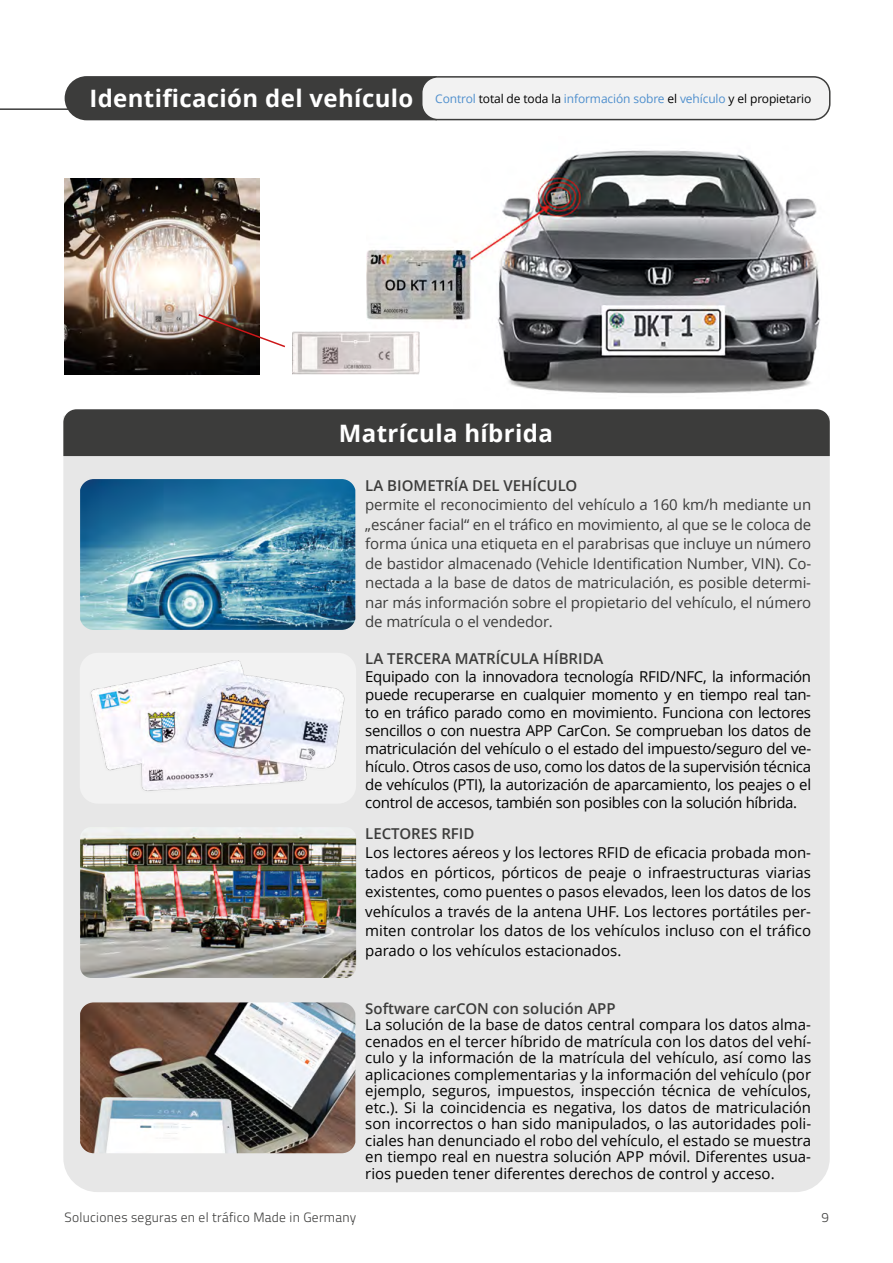
<style>
.page{position:relative;width:893px;height:1263px;background:#fff}
.page>*{position:absolute;margin:0;border:0;box-sizing:border-box;transform-origin:0 0}
.t1{font:700 24px "Open Sans";letter-spacing:.015em;color:#fff}
.t2{font:15px/16.5px "Open Sans";color:#000;text-align:justify}
.t3{font:15px/19.5px "Open Sans";letter-spacing:-.01em;color:#3c3c3b;text-align:justify}
.t4{font:600 15px "Open Sans";color:#3c3c3b}
.t5{font:300 13.5px "Titillium";letter-spacing:.02em;color:#3c3c3b}
.t6{font:12px "Open Sans";letter-spacing:-.01em;color:#4f8fcd}
.s1{font-weight:700;font-size:24px;color:#fff}
.s2{color:#000}
</style>
<div class="page">
<hr style="left:0;top:108px;width:70px;height:2px;background:#3c3c3b">
<div style="left:63px;top:456px;width:767px;height:736px;background:#e7e7e7"></div>
<div style="left:63px;top:409px;width:767px;height:47px;background:#3c3c3b"></div>
<img style="left:80px;top:479px;width:275px;height:151px">
<img style="left:367px;top:150px;width:454px;height:244px">
<img style="left:80px;top:653px;width:276px;height:151px">
<img style="left:80px;top:827px;width:276px;height:151px">
<div style="left:65px;top:76px;width:368px;height:44px;background:#3c3c3b"></div>
<div style="left:422px;top:77px;width:408px;height:43px;background:#f2f2f2;border-radius:16px"></div>
<div style="left:421px;top:76px;width:409px;height:44px;border:2px solid #3c3c3b;border-radius:16px"></div>
<img style="left:80px;top:1002px;width:275px;height:151px">
<img style="left:64px;top:178px;width:195px;height:197px">
<img style="left:292px;top:331px;width:127px;height:44px">
<svg style="left:197px;top:313px;width:88px;height:35px"></svg>
<p class="t6" style="left:89px;top:90px;width:723px"><span class="s1">Identificación del vehículo</span> Control <span class="s2">total de toda la</span> información sobre <span class="s2">el</span> vehículo <span class="s2">y el propietario</span></p>
<h1 class="t1" style="left:339px;top:416px;width:215px">Matrícula híbrida</h1>
<p class="t4" style="left:365px;top:475px;width:214px">LA BIOMETRÍA DEL VEHÍCULO</p>
<p class="t3" style="left:365px;top:494px;width:447px">permite el reconocimiento del vehículo a 160 km/h mediante un „escáner facial“ en el tráfico en movimiento, al que se le coloca de forma única una etiqueta en el parabrisas que incluye un número de bastidor almacenado (Vehicle Identification Number, VIN). Co&shy;nectada a la base de datos de matriculación, es posible determi&shy;nar más información sobre el propietario del vehículo, el número de matrícula o el vendedor.</p>
<p class="t4" style="left:365px;top:648px;width:240px">LA TERCERA MATRÍCULA HÍBRIDA</p>
<p class="t2" style="left:365px;top:667px;width:447px;line-height:18px">Equipado con la innovadora tecnología RFID/NFC, la información puede recuperarse en cualquier momento y en tiempo real tan&shy;to en tráfico parado como en movimiento. Funciona con lectores sencillos o con nuestra APP CarCon. Se comprueban los datos de matriculación del vehículo o el estado del impuesto/seguro del ve&shy;hículo. Otros casos de uso, como los datos de la supervisión técnica de vehículos (PTI), la autorización de aparcamiento, los peajes o el control de accesos, también son posibles con la solución híbrida.</p>
<p class="t4" style="left:365px;top:823px;width:111px">LECTORES RFID</p>
<p class="t2" style="left:365px;top:842px;width:447px;line-height:19.5px">Los lectores aéreos y los lectores RFID de eficacia probada mon&shy;tados en pórticos, pórticos de peaje o infraestructuras viarias existentes, como puentes o pasos elevados, leen los datos de los vehículos a través de la antena UHF. Los lectores portátiles per&shy;miten controlar los datos de los vehículos incluso con el tráfico parado o los vehículos estacionados.</p>
<p class="t4" style="left:365px;top:998px;width:252px">Software carCON con solución APP</p>
<p class="t2" style="left:365px;top:1016px;width:447px">La solución de la base de datos central compara los datos alma&shy;cenados en el tercer híbrido de matrícula con los datos del vehí&shy;culo y la información de la matrícula del vehículo, así como las aplicaciones complementarias y la información del vehículo (por ejemplo, seguros, impuestos, inspección técnica de vehículos, etc.). Si la coincidencia es negativa, los datos de matriculación son incorrectos o han sido manipulados, o las autoridades poli&shy;ciales han denunciado el robo del vehículo, el estado se muestra en tiempo real en nuestra solución APP móvil. Diferentes usua&shy;rios pueden tener diferentes derechos de control y acceso.</p>
<p class="t5" style="left:65px;top:1207px;width:293px">Soluciones seguras en el tráfico Made in Germany</p>
<p class="t5" style="left:822px;top:1207px;width:9px">9</p>
</div>
